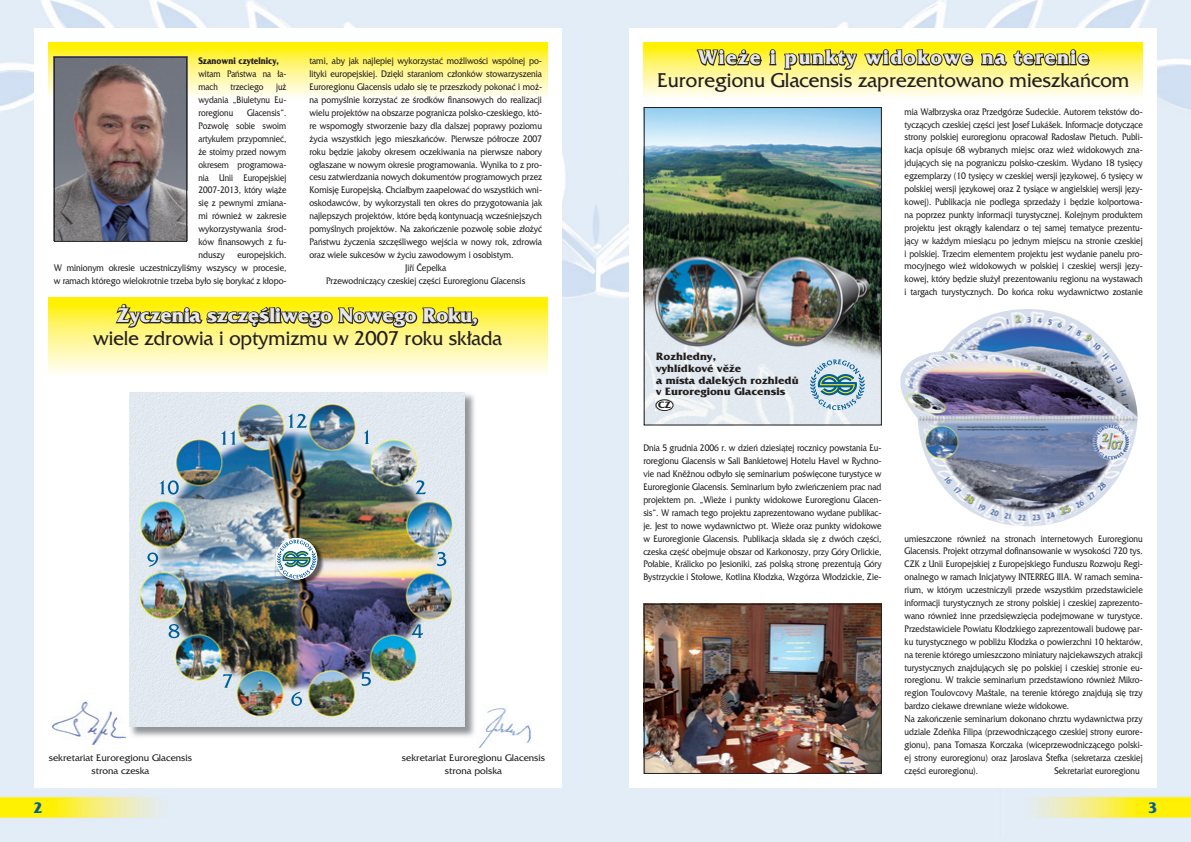
<style>
.page{position:relative;width:1191px;height:842px;background:#fff}
.page>*{position:absolute;margin:0;border:0;box-sizing:border-box;transform-origin:0 0}
.t1{font:21px/23px "Friz Quadrata CE";color:#231f20;text-align:center}
.t2{font:21px/23px "Friz Quadrata CE";color:#231f20;text-align:center;scale:.95 1}
.t3{font:700 16px "Friz Quadrata CE";color:#005e98}
.t4{font:700 11.1px/11.9px "Friz Quadrata CE";color:#231f20;scale:1.07 1}
.t5{font:10px/12.9px "Friz Quadrata CE";color:#231f20;text-align:justify;scale:.85 1}
.t6{font:10px/12.9px "Friz Quadrata CE";color:#231f20;text-align:justify;scale:.86 1}
.t7{font:10px/12.9px "Friz Quadrata CE";color:#231f20;text-align:justify;scale:.83 1}
.t8{font:10px/12.9px "Friz Quadrata CE";color:#231f20;text-align:center}
.t9{font:700 9.7px "Friz Quadrata CE";color:#231f20;scale:1.07 1}
.s1{font-weight:700}
</style>
<div class="page">
<img style="left:0;top:0;width:1191px;height:841px">
<div style="left:34px;top:28px;width:527px;height:760px;background:#fff"></div>
<div style="left:629px;top:28px;width:528px;height:760px;background:#fff"></div>
<svg style="left:48px;top:298px;width:499px;height:76px;background:#fff680"></svg>
<svg style="left:643px;top:43px;width:499px;height:54px;background:#fff680"></svg>
<svg style="left:48px;top:43px;width:499px;height:56px;background:#fdf47b"></svg>
<img style="left:54px;top:57px;width:133px;height:185px">
<img style="left:643px;top:604px;width:239px;height:170px">
<img style="left:129px;top:392px;width:346px;height:345px">
<img style="left:130px;top:392px;width:334px;height:334px">
<svg style="left:363px;top:429px;width:6px;height:15px"></svg>
<svg style="left:415px;top:480px;width:11px;height:14px"></svg>
<svg style="left:436px;top:552px;width:10px;height:14px"></svg>
<svg style="left:411px;top:624px;width:12px;height:14px"></svg>
<svg style="left:361px;top:672px;width:10px;height:14px"></svg>
<svg style="left:291px;top:692px;width:11px;height:14px"></svg>
<svg style="left:223px;top:674px;width:9px;height:14px"></svg>
<svg style="left:169px;top:624px;width:10px;height:14px"></svg>
<svg style="left:147px;top:552px;width:11px;height:15px"></svg>
<svg style="left:159px;top:480px;width:20px;height:15px"></svg>
<svg style="left:221px;top:430px;width:15px;height:15px"></svg>
<svg style="left:288px;top:413px;width:19px;height:15px"></svg>
<img style="left:275px;top:538px;width:49px;height:48px">
<svg style="left:276px;top:538px;width:41px;height:41px"></svg>
<img style="left:52px;top:701px;width:74px;height:44px">
<img style="left:479px;top:707px;width:53px;height:40px">
<img style="left:643px;top:107px;width:239px;height:318px">
<img style="left:900px;top:309px;width:237px;height:217px">
<p class="t7" style="left:198px;top:54px;width:107px;text-align:left"><span class="s1">Szanowni czytelnicy, </span>witam Państwa na ła&shy;mach</p>
<p class="t7" style="left:198px;top:80px;width:107px;text-indent:78px">już wydania „Biuletynu Eu&shy;roregionu</p>
<p class="t7" style="left:230px;top:80px;width:41px">trzeciego</p>
<p class="t7" style="left:198px;top:106px;width:107px;text-indent:49px">Glacensis“.<br>Poz wolę sobie swoim artykułem przypomnieć, że stoimy przed nowym okresem programowa&shy;nia Unii Europejskiej 2007-2013, który wiąże się z pewnymi zmiana&shy;mi również w zakresie wykorzystywania środ&shy;ków finansowych z fu&shy;nduszy</p>
<p class="t6" style="left:54px;top:248px;width:272px;text-indent:183px">europejskich.<br>W minionym okresie uczestniczyliśmy wszyscy w procesie, w ramach którego wielokrotnie trzeba było się borykać z kłopo-</p>
<p class="t6" style="left:309px;top:54px;width:272px">tami, aby jak najlepiej wykorzystać możliwości wspólnej po-</p>
<p class="t6" style="left:309px;top:67px;width:272px">lityki europejskiej. Dzięki staraniom członków stowarzyszenia</p>
<p class="t6" style="left:309px;top:80px;width:272px">Euroregionu Glacensis udało się te przeszkody pokonać i moż-</p>
<p class="t6" style="left:309px;top:93px;width:272px">na pomyślnie korzystać ze środków finansowych do realizacji</p>
<p class="t6" style="left:309px;top:106px;width:272px">wielu projektów na obszarze pogranicza polsko-czeskiego, któ-</p>
<p class="t6" style="left:309px;top:119px;width:272px">re wspomogły stworzenie bazy dla dalszej poprawy poziomu</p>
<p class="t6" style="left:309px;top:132px;width:272px">życia wszystkich jego mieszkańców. Pierwsze półrocze 2007</p>
<p class="t6" style="left:309px;top:145px;width:272px">roku będzie jakoby okresem oczekiwania na pierwsze nabory</p>
<p class="t6" style="left:309px;top:158px;width:272px">ogłaszane w nowym okresie programowania. Wynika to z pro-</p>
<p class="t6" style="left:309px;top:171px;width:272px">cesu zatwierdzania nowych dokumentów programowych przez</p>
<p class="t6" style="left:309px;top:183px;width:272px">Komisję Europejską. Chciałbym zaapelować do wszystkich wni-</p>
<p class="t6" style="left:309px;top:196px;width:272px">oskodawców, by wykorzystali ten okres do przygotowania jak</p>
<p class="t6" style="left:309px;top:209px;width:272px">najlepszych projektów, które będą kontynuacją wcześniejszych</p>
<p class="t6" style="left:309px;top:222px;width:272px">pomyślnych projektów. Na zakończenie pozwolę sobie złożyć</p>
<p class="t6" style="left:309px;top:235px;width:272px">Państwu życzenia szczęśliwego wejścia w nowy rok, zdrowia</p>
<p class="t6" style="left:309px;top:248px;width:239px">oraz wiele sukcesów w życiu zawodowym i osobistym.</p>
<p class="t6" style="left:405px;top:261px;width:49px">Jiří Čepelka</p>
<p class="t6" style="left:326px;top:274px;width:233px">Przewodniczący czeskiej części Euroregionu Glacensis</p>
<p class="t2" style="left:93px;top:304px;width:432px"><span class="s1">Życzenia szczęśliwego Nowego Roku, </span>wiele zdrowia i optymizmu w 2007 roku składa</p>
<p class="t8" style="left:49px;top:751px;width:145px">sekretariat Euroregionu Glacensis strona czeska</p>
<p class="t8" style="left:402px;top:751px;width:145px">sekretariat Euroregionu Glacensis strona polska</p>
<p class="t1" style="left:657px;top:46px;width:474px"><span class="s1">Wieże i punkty widokowe na terenie<br></span>Euroregionu Glacensis zaprezentowano mieszkańcom</p>
<p class="t4" style="left:656px;top:350px;width:135px">Rozhledny,<br>vyhlídkové věže<br>a místa dalekých rozhledů v Euroregionu Glacensis</p>
<p class="t9" style="left:658px;top:399px;width:14px">CZ</p>
<p class="t5" style="left:643px;top:441px;width:282px">Dnia 5 grudnia 2006 r. w dzień dziesiątej rocznicy powstania Eu&shy;roregionu Glacensis w Sali Bankietowej Hotelu Havel w Rychno&shy;vie nad Kněžnou odbyło się seminarium poświęcone turystyce w Euroregionie Glacensis. Seminarium było zwieńczeniem prac nad projektem pn. „Wieże i punkty widokowe Euroregionu Glacen&shy;sis“. W ramach tego projektu zaprezentowano wydane publikac&shy;je. Jest to nowe wydawnictwo pt. Wieże oraz punkty widokowe w Euroregionie Glacensis. Publikacja składa się z dwóch części, czeska część obejmuje obszar od Karkonoszy, przy Góry Orlickie, Połabie, Králicko po Jesioniki, zaś polską stronę prezentują Góry Bystrzyckie i Stołowe, Kotlina Kłodzka, Wzgórza Włodzickie, Zie-</p>
<p class="t5" style="left:904px;top:105px;width:282px">mia Wałbrzyska oraz Przedgórze Sudeckie. Autorem tekstów do&shy;tyczących czeskiej części jest Josef Lukášek. Informacje dotyczące strony polskiej euroregionu opracował Radosław Pietuch. Publi&shy;kacja opisuje 68 wybranych miejsc oraz wież widokowych zna&shy;jdujących się na pograniczu polsko-czeskim. Wydano 18 tysięcy egzemplarzy (10 tysięcy w czeskiej wersji językowej, 6 tysięcy w polskiej wersji językowej oraz 2 tysiące w angielskiej wersji języ&shy;kowej). Publikacja nie podlega sprzedaży i będzie kolportowa&shy;na poprzez punkty informacji turystycznej. Kolejnym produktem projektu jest okrągły kalendarz o tej samej tematyce prezentu&shy;jący w każdym miesiącu po jednym miejscu na stronie czeskiej i polskiej. Trzecim elementem projektu jest wydanie panelu pro&shy;mocyjnego wież widokowych w polskiej i czeskiej wersji języ&shy;kowej, który będzie służył prezentowaniu regionu na wystawach i targach turystycznych. Do końca roku wydawnictwo zostanie</p>
<p class="t5" style="left:904px;top:532px;width:282px;text-align:left">umieszczone również na stronach internetowych Euroregionu Glacensis. Projekt otrzymał dofinansowanie w wysokości 720 tys.<br>CZK z Unii Europejskiej z Europejskiego Funduszu Rozwoju Regi&shy;onalnego w ramach Inicjatywy INTERREG IIIA. W ramach semina&shy;rium, w którym uczestniczyli przede wszystkim przedstawiciele informacji turystycznych ze strony polskiej i czeskiej zaprezento&shy;wano również inne przedsięwzięcia podejmowane w turystyce.<br>Przedstawiciele Powiatu Kłodzkiego zaprezentowali budowę par&shy;ku turystycznego w pobliżu Kłodzka o powierzchni 10 hektarów, na terenie którego umieszczono miniatury najciekawszych atrakcji turystycznych znajdujących się po polskiej i czeskiej stronie eu&shy;roregionu. W trakcie seminarium przedstawiono również Mikro&shy;region Toulovcovy Maštale, na terenie którego znajdują się trzy bardzo ciekawe drewniane wieże widokowe.<br>Na zakończenie seminarium dokonano chrztu wydawnictwa przy udziale Zdeňka Filipa (przewodniczącego czeskiej strony eurore&shy;gionu), pana Tomasza Korczaka (wiceprzewodniczącego polski&shy;ej strony euroregionu) oraz Jaroslava Štefka (sekretarza czeskiej części euroregionu).</p>
<p class="t5" style="left:1054px;top:764px;width:102px">Sekretariat euroregionu</p>
<p class="t3" style="left:34px;top:798px;width:10px">2</p>
<p class="t3" style="left:1148px;top:798px;width:10px">3</p>
</div>
